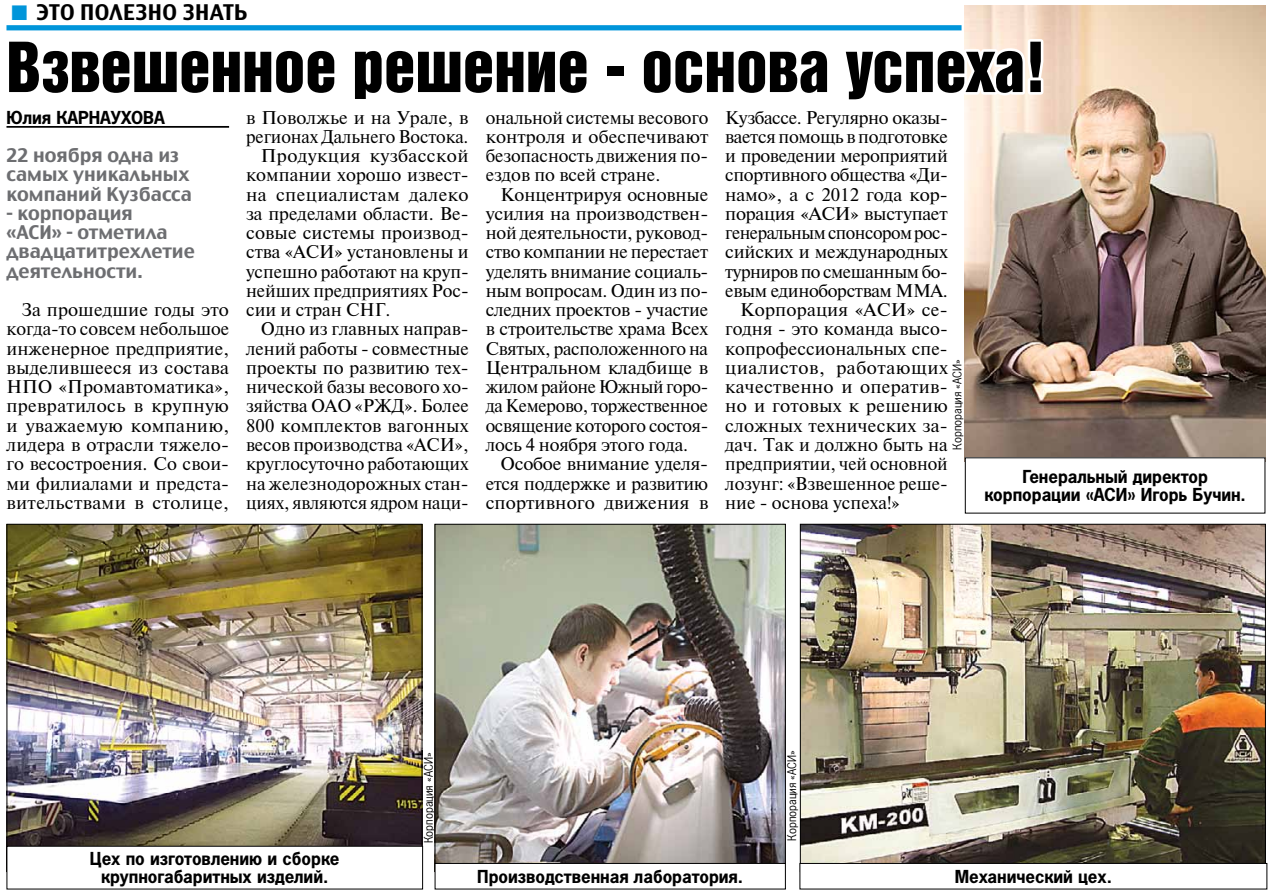
<style>
.page{position:relative;width:1268px;height:896px;background:#fff}
.page>*{position:absolute;margin:0;border:0;box-sizing:border-box;transform-origin:0 0}
.t1{font:70px "Bastion Kontrast";color:#000}
.t2{font:21px "Rostislav";letter-spacing:.02em;color:#000}
.t3{font:18.38px/19.2px "Newton";color:#000;text-align:justify}
.t4{font:700 18.38px/18.4px "Paper Gothic";color:#000;text-align:center}
.t5{font:18.38px "Newton";letter-spacing:-.02em;color:#000}
.t6{font:18.38px/19.2px "Rostislav";color:#6d6e71}
.t7{font:18.38px "Newton";letter-spacing:.02em;color:#000}
.t8{font:18.38px "Newton";letter-spacing:-.03em;color:#000}
.t9{font:18.38px "Newton";letter-spacing:-.025em;color:#000}
.t10{font:18.38px "Newton";letter-spacing:.03em;color:#000}
.t11{font:12.25px "Paper Gothic";color:#000}
.s1{color:#0095da}
</style>
<div class="page">
<div style="left:6px;top:25px;width:955px;height:5px;background:#0095da"></div>
<hr style="left:6px;top:126px;width:223px;height:2px;background:#000">
<img style="left:964px;top:6px;width:301px;height:451px">
<svg style="left:349px;top:25px;width:242px;height:6px"></svg>
<svg style="left:964px;top:36px;width:82px;height:154px"></svg>
<img style="left:801px;top:525px;width:462px;height:337px">
<img style="left:436px;top:525px;width:347px;height:337px">
<img style="left:8px;top:525px;width:412px;height:320px">
<div style="left:799px;top:862px;width:467px;height:27px;border:1px solid #000"></div>
<div style="left:434px;top:862px;width:351px;height:27px;border:1px solid #000"></div>
<div style="left:6px;top:845px;width:417px;height:44px;border:1px solid #000"></div>
<p class="t2" style="left:12px;top:0;width:237px"><span class="s1">■</span> Это полезно знать</p>
<h1 class="t1" style="left:6px;top:30px;width:1040px">Взвешенное решение - основа успеха!</h1>
<p class="t4" style="left:6px;top:108px;width:160px">Юлия КАРНАУХОВА</p>
<p class="t6" style="left:6px;top:145px;width:187px">22 ноября одна из самых уникальных компаний Кузбасса</p>
<p class="t6" style="left:6px;top:203px;width:190px">- корпорация<br>«АСИ» - отметила двадцатитрехлетие деятельности.</p>
<p class="t3" style="left:6px;top:299px;width:224px;text-indent:15px">За прошедшие годы это когда-то совсем небольшое инженерное предприятие, выделившееся из состава НПО «Промавтоматика», превратилось в крупную и уважаемую компанию, лидера в отрасли тяжело&shy;го весостроения. Со свои&shy;ми филиалами и предста&shy;вительствами в столице,</p>
<p class="t3" style="left:246px;top:107px;width:224px">в Поволжье и на Урале, в</p>
<p class="t3" style="left:246px;top:126px;width:224px">регионах Дальнего Востока.</p>
<p class="t7" style="left:261px;top:142px;width:209px">Продукция кузбасской</p>
<p class="t3" style="left:246px;top:165px;width:224px">компании хорошо извест-</p>
<p class="t7" style="left:246px;top:181px;width:224px">на специалистам далеко</p>
<p class="t3" style="left:246px;top:203px;width:224px">за пределами области. Ве-</p>
<p class="t3" style="left:246px;top:222px;width:224px">совые системы производ-</p>
<p class="t3" style="left:246px;top:242px;width:224px">ства «АСИ» установлены и</p>
<p class="t3" style="left:246px;top:261px;width:224px">успешно работают на круп-</p>
<p class="t3" style="left:246px;top:280px;width:224px">нейших предприятиях Рос-</p>
<p class="t3" style="left:246px;top:299px;width:146px">сии и стран СНГ.</p>
<p class="t3" style="left:261px;top:319px;width:209px">Одно из главных направ-</p>
<p class="t3" style="left:246px;top:338px;width:224px">лений работы - совместные</p>
<p class="t3" style="left:246px;top:357px;width:224px">проекты по развитию тех-</p>
<p class="t3" style="left:246px;top:376px;width:224px">нической базы весового хо-</p>
<p class="t3" style="left:246px;top:396px;width:224px">зяйства ОАО «РЖД». Более</p>
<p class="t3" style="left:246px;top:415px;width:224px">800 комплектов вагонных</p>
<p class="t3" style="left:246px;top:434px;width:224px">весов производства «АСИ»,</p>
<p class="t3" style="left:246px;top:453px;width:224px">круглосуточно работающих</p>
<p class="t3" style="left:246px;top:473px;width:224px">на железнодорожных стан-</p>
<p class="t3" style="left:246px;top:492px;width:224px">циях, являются ядром наци-</p>
<p class="t3" style="left:485px;top:107px;width:224px">ональной системы весового контроля и обеспечивают безопасность движения по&shy;ездов по всей стране.</p>
<p class="t3" style="left:485px;top:184px;width:224px;text-indent:15px">Концентрируя основные усилия на производствен&shy;ной деятельности, руковод&shy;ство компании не перестает уделять внимание социаль&shy;ным вопросам. Один из по&shy;следних проектов - участие в строительстве храма Всех Святых, расположенного на Центральном кладбище в жилом районе Южный горо&shy;да Кемерово, торжественное освящение которого состоя&shy;лось 4 ноября этого года.</p>
<p class="t3" style="left:485px;top:453px;width:224px;text-indent:15px">Особое внимание уделя&shy;ется поддержке и развитию спортивного движения в</p>
<p class="t5" style="left:725px;top:104px;width:224px">Кузбассе. Регулярно оказы-</p>
<p class="t5" style="left:725px;top:123px;width:224px">вается помощь в подготовке</p>
<p class="t5" style="left:725px;top:142px;width:224px">и проведении мероприятий</p>
<p class="t5" style="left:725px;top:161px;width:224px">спортивного общества «Ди-</p>
<p class="t3" style="left:725px;top:184px;width:224px">намо», а с 2012 года кор-</p>
<p class="t3" style="left:725px;top:203px;width:224px">порация «АСИ» выступает</p>
<p class="t8" style="left:725px;top:219px;width:224px">генеральным спонсором рос-</p>
<p class="t3" style="left:725px;top:242px;width:224px">сийских и международных</p>
<p class="t9" style="left:725px;top:258px;width:224px">турниров по смешанным бо-</p>
<p class="t5" style="left:725px;top:277px;width:224px">евым единоборствам ММА.</p>
<p class="t3" style="left:740px;top:299px;width:209px">Корпорация «АСИ» се-</p>
<p class="t3" style="left:725px;top:319px;width:224px">годня - это команда высо-</p>
<p class="t3" style="left:725px;top:338px;width:224px">копрофессиональных спе-</p>
<p class="t10" style="left:725px;top:354px;width:224px">циалистов, работающих</p>
<p class="t3" style="left:725px;top:376px;width:224px">качественно и оператив-</p>
<p class="t3" style="left:725px;top:396px;width:224px">но и готовых к решению</p>
<p class="t3" style="left:725px;top:415px;width:224px">сложных технических за-</p>
<p class="t3" style="left:725px;top:434px;width:224px">дач. Так и должно быть на</p>
<p class="t3" style="left:725px;top:453px;width:224px">предприятии, чей основной</p>
<p class="t3" style="left:725px;top:473px;width:224px">лозунг: «Взвешенное реше-</p>
<p class="t3" style="left:725px;top:492px;width:176px">ние - основа успеха!»</p>
<p class="t11" style="left:950px;top:450px;width:92px;rotate:-90deg">Корпорация «АСИ»</p>
<p class="t4" style="left:984px;top:467px;width:263px">Генеральный директор корпорации «АСИ» Игорь Бучин.</p>
<p class="t4" style="left:90px;top:849px;width:251px">Цех по изготовлению и сборке крупногабаритных изделий.</p>
<p class="t11" style="left:421px;top:843px;width:92px;rotate:-90deg">Корпорация «АСИ»</p>
<p class="t11" style="left:784px;top:840px;width:92px;rotate:-90deg">Корпорация «АСИ»</p>
<p class="t4" style="left:477px;top:867px;width:267px">Производственная лаборатория.</p>
<p class="t4" style="left:954px;top:867px;width:158px">Механический цех.</p>
</div>
